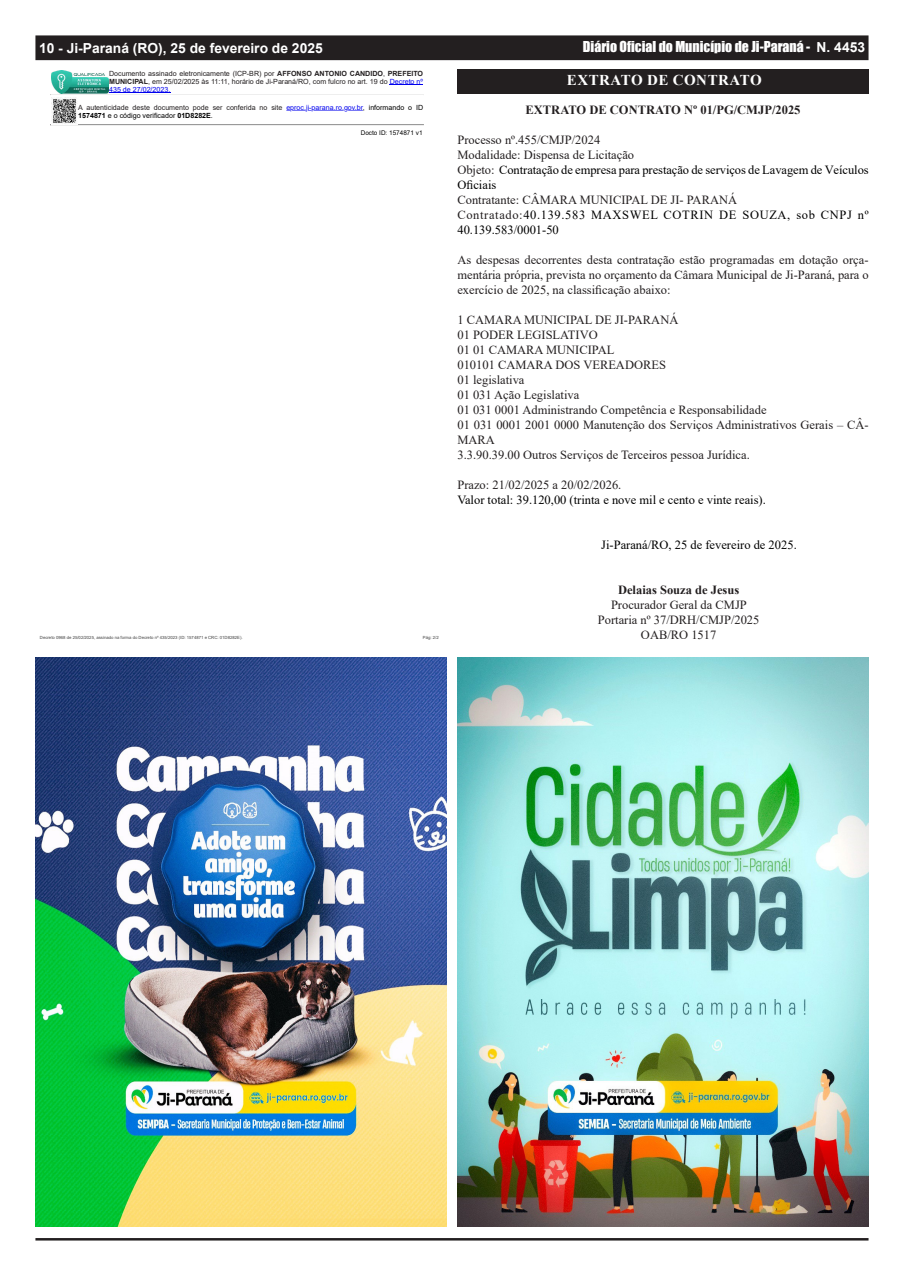
<style>
.page{position:relative;width:904px;height:1276px;background:#fff}
.page>*{position:absolute;margin:0;border:0;box-sizing:border-box;transform-origin:0 0}
.t1{font:700 15px "Times New Roman";letter-spacing:.035em;color:#fff}
.t2{font:13.88px "Impact";color:#fff}
.t3{font:700 13.88px "Arial";color:#fff}
.Edital{font:12.5px/15px "Times New Roman";color:#231f20;text-align:justify}
.Edital-2{font:12.5px/15px "Times New Roman";color:#000}
.Edital-3{font:12.5px/15px "Times New Roman";letter-spacing:.05em;color:#000}
.Edital-4{font:700 12.5px "Times New Roman";color:#231f20}
.t4{font:7.12px/8px "Arial";color:#231f20;text-align:justify}
.t5{font:6.38px "Arial";color:#000}
.t6{font:4.25px "Arial";color:#454545}
.s1{font-family:"Arial";font-weight:700}
.s2{color:#231f20}
.s3{font-weight:700}
.s4{color:#00e}
.s5{color:#000}
.s6{font-weight:700;color:#000}
</style>
<div class="page">
<div style="left:36px;top:36px;width:832px;height:24px;background:#231f20"></div>
<div style="left:35px;top:35px;width:833px;height:25px;border:1px solid #231f20"></div>
<hr style="left:35px;top:1238px;width:833px;height:2px;background:#231f20">
<div style="left:457px;top:69px;width:411px;height:25px;background:#231f20"></div>
<hr style="left:50px;top:94px;width:374px;height:1px;background:#9a9a9a">
<hr style="left:50px;top:95px;width:374px;height:1px;background:#eee">
<hr style="left:50px;top:125px;width:374px;height:1px;background:#eee">
<img style="left:51px;top:70px;width:57px;height:24px">
<hr style="left:390px;top:85px;width:33px;height:1px;background:#00e">
<hr style="left:109px;top:93px;width:61px;height:1px;background:#00e">
<img style="left:51px;top:98px;width:26px;height:26px">
<svg style="left:348px;top:110px;width:15px;height:1px"></svg>
<hr style="left:313px;top:110px;width:31px;height:1px;background:#00e">
<svg style="left:286px;top:110px;width:25px;height:1px"></svg>
<img style="left:35px;top:657px;width:411px;height:569px">
<img style="left:457px;top:657px;width:411px;height:569px">
<p class="t3" style="left:39px;top:38px;width:285px">10 - Ji-Paraná (RO), 25 de fevereiro de 2025</p>
<p class="t2" style="left:583px;top:36px;width:283px">Diário Oficial do Município de Ji-Paraná - <span class="s1">N. 4453</span></p>
<p class="t1" style="left:567px;top:70px;width:196px">EXTRATO DE CONTRATO</p>
<p class="Edital-4" style="left:525px;top:101px;width:276px">EXTRATO DE CONTRATO Nº 01/PG/CMJP/2025</p>
<p class="Edital" style="left:457px;top:132px;width:144px">Processo nº.455/CMJP/2024</p>
<p class="Edital" style="left:457px;top:147px;width:178px">Modalidade: Dispensa de Licitação</p>
<p class="Edital-2" style="left:457px;top:162px;width:413px"><span class="s2">Objeto:</span> Contratação de empresa para prestação de serviços de Lavagem de Veículos<br>Oficiais</p>
<p class="Edital" style="left:457px;top:192px;width:281px">Contratante: CÂMARA MUNICIPAL DE JI- PARANÁ</p>
<p class="Edital-3" style="left:457px;top:207px;width:413px"><span class="s2">Contratado:</span>40.139.583 MAXSWEL COTRIN DE SOUZA, sob CNPJ nº<br>40.139.583/0001-50</p>
<p class="Edital" style="left:457px;top:252px;width:413px">As despesas decorrentes desta contratação estão programadas em dotação orça&shy;mentária própria, prevista no orçamento da Câmara Municipal de Ji-Paraná, para o exercício de 2025, na classificação abaixo:</p>
<p class="Edital" style="left:457px;top:312px;width:222px">1 CAMARA MUNICIPAL DE JI-PARANÁ</p>
<p class="Edital" style="left:457px;top:327px;width:142px">01 PODER LEGISLATIVO</p>
<p class="Edital" style="left:457px;top:342px;width:158px">01 01 CAMARA MUNICIPAL</p>
<p class="Edital" style="left:457px;top:357px;width:210px">010101 CAMARA DOS VEREADORES</p>
<p class="Edital" style="left:457px;top:372px;width:69px">01 legislativa</p>
<p class="Edital" style="left:457px;top:387px;width:123px">01 031 Ação Legislativa</p>
<p class="Edital" style="left:457px;top:402px;width:311px">01 031 0001 Administrando Competência e Responsabilidade</p>
<p class="Edital" style="left:457px;top:417px;width:413px">01 031 0001 2001 0000 Manutenção dos Serviços Administrativos Gerais – CÂ-<br>MARA</p>
<p class="Edital" style="left:457px;top:447px;width:294px">3.3.90.39.00 Outros Serviços de Terceiros pessoa Jurídica.</p>
<p class="Edital" style="left:457px;top:477px;width:165px">Prazo: 21/02/2025 a 20/02/2026.</p>
<p class="Edital-2" style="left:457px;top:492px;width:310px">Valor total: 39.120,00 (trinta e nove mil e cento e vinte reais).</p>
<p class="Edital-2" style="left:601px;top:537px;width:197px">Ji-Paraná/RO, 25 de fevereiro de 2025.</p>
<p class="Edital-4" style="left:618px;top:581px;width:123px">Delaias Souza de Jesus</p>
<p class="Edital" style="left:611px;top:597px;width:137px">Procurador Geral da CMJP</p>
<p class="Edital" style="left:598px;top:612px;width:163px">Portaria nº 37/DRH/CMJP/2025</p>
<p class="t6" style="left:40px;top:634px;width:204px">Decreto 0968 de 25/02/2025, assinado na forma do Decreto nº 435/2023 (ID: 1574871 e CRC: 01D8282E).</p>
<p class="t6" style="left:423px;top:634px;width:17px">Pág: 2/2</p>
<p class="Edital" style="left:641px;top:627px;width:77px">OAB/RO 1517</p>
<p class="t4" style="left:109px;top:69px;width:315px">Documento assinado eletronicamente (ICP-BR) por <span class="s3">AFFONSO ANTONIO CANDIDO</span>, <span class="s3">PREFEITO MUNICIPAL</span>, em 25/02/2025 às 11:11, horário de Ji-Paraná/RO, com fulcro no art. 19 do <span class="s4">Decreto nº 435 de 27/02/2023.</span></p>
<p class="t4" style="left:78px;top:103px;width:346px">A autenticidade deste documento pode ser conferida no site <span class="s4">eproc.ji-parana.ro.gov.br</span><span class="s5">, informando o ID<br></span><span class="s6">1574871</span> <span class="s5">e o código verificador</span> <span class="s6">01D8282E</span><span class="s5">.</span></p>
<p class="t5" style="left:361px;top:128px;width:63px">Docto ID: 1574871 v1</p>
</div>
